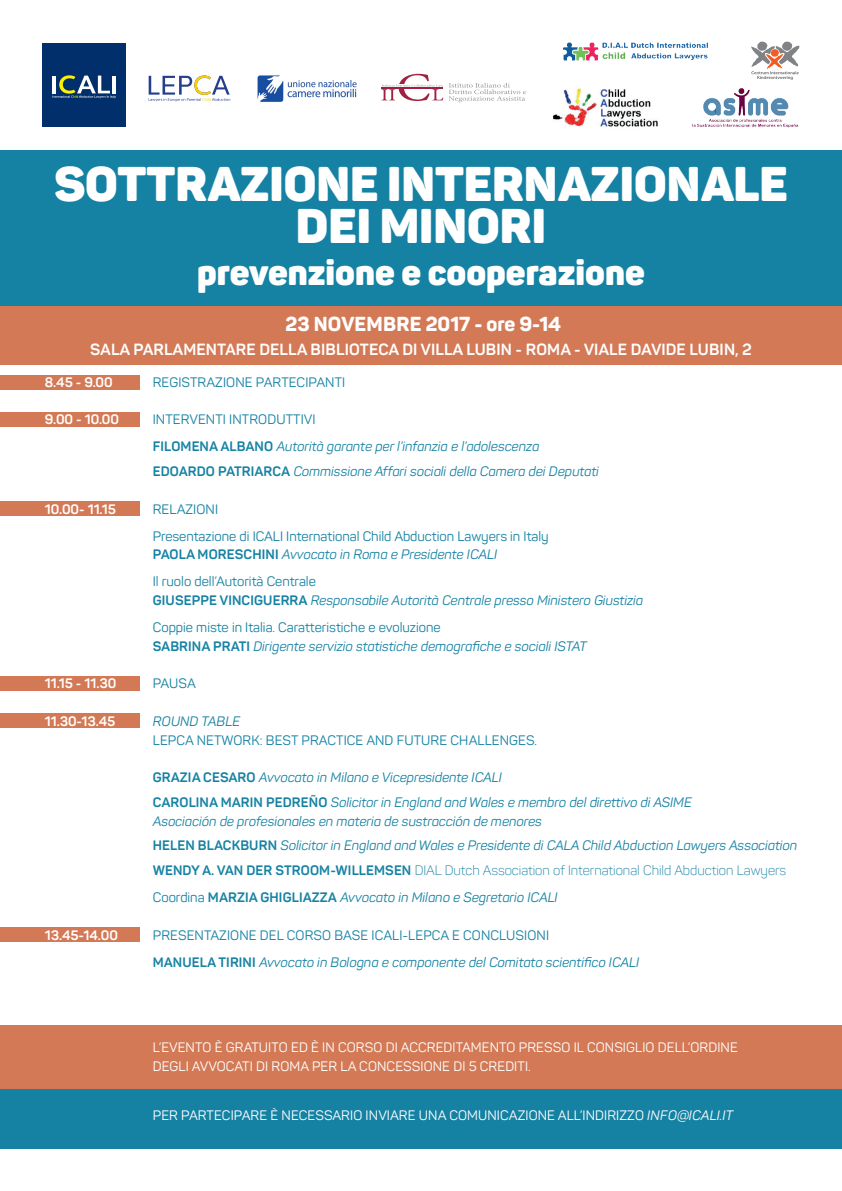
<style>
.page{position:relative;width:842px;height:1191px;background:#fff}
.page>*{position:absolute;margin:0;border:0;box-sizing:border-box;transform-origin:0 0}
.t1{font:900 48px/42px "Panton";color:#fff;text-align:center}
.t2{font:900 36px "Panton";color:#fff}
.t3{font:800 20px "Panton";color:#fff}
.t4{font:700 16px "Panton";letter-spacing:.01em;color:#fff}
.t5{font:italic 13.5px/27.1px "Panton";color:#1582a4}
.t6{font:13.5px/18.7px "Panton";letter-spacing:.01em;color:#fff}
.t7{font:13.5px/27.1px "Panton";letter-spacing:.005em;color:#1582a4}
.t8{font:700 13.5px "Panton";color:#fff}
.s1{font-style:normal}
.s2{font-weight:700;font-style:normal}
.s3{font-weight:300;font-style:normal}
.s4{font-style:italic}
</style>
<div class="page">
<div style="left:0;top:241px;width:842px;height:123px;background:#d37955"></div>
<div style="left:0;top:1025px;width:842px;height:123px;background:#d37955"></div>
<div style="left:0;top:1089px;width:842px;height:59px;background:#1582a4"></div>
<div style="left:0;top:375px;width:139px;height:15px;background:#d37955"></div>
<div style="left:0;top:412px;width:139px;height:14px;background:#d37955"></div>
<div style="left:0;top:501px;width:139px;height:15px;background:#d37955"></div>
<div style="left:0;top:676px;width:139px;height:15px;background:#d37955"></div>
<div style="left:0;top:713px;width:139px;height:15px;background:#d37955"></div>
<div style="left:0;top:927px;width:139px;height:15px;background:#d37955"></div>
<div style="left:0;top:150px;width:842px;height:156px;background:#1582a4"></div>
<svg style="left:149px;top:75px;width:81px;height:27px"></svg>
<svg style="left:751px;top:42px;width:48px;height:38px"></svg>
<svg style="left:449px;top:83px;width:77px;height:19px"></svg>
<svg style="left:382px;top:74px;width:61px;height:27px"></svg>
<hr style="left:382px;top:87px;width:61px;height:2px;background:#a12143">
<img style="left:692px;top:88px;width:107px;height:40px">
<img style="left:563px;top:42px;width:144px;height:19px">
<img style="left:553px;top:88px;width:105px;height:39px">
<div style="left:43px;top:43px;width:83px;height:83px;background:#002f6b"></div>
<svg style="left:53px;top:75px;width:63px;height:23px"></svg>
<img style="left:257px;top:75px;width:100px;height:27px">
<h1 class="t1" style="left:54px;top:162px;width:735px">SOTTRAZIONE INTERNAZIONALE<br>DEI MINORI</h1>
<h2 class="t2" style="left:197px;top:249px;width:449px">prevenzione e cooperazione</h2>
<h3 class="t3" style="left:285px;top:311px;width:278px">23 NOVEMBRE 2017 - ore 9-14</h3>
<p class="t4" style="left:90px;top:339px;width:663px">SALA PARLAMENTARE DELLA BIBLIOTECA DI VILLA LUBIN - ROMA - VIALE DAVIDE LUBIN, 2</p>
<p class="t8" style="left:45px;top:374px;width:70px">8.45 - 9.00</p>
<p class="t7" style="left:153px;top:368px;width:194px">REGISTRAZIONE PARTECIPANTI</p>
<p class="t8" style="left:45px;top:411px;width:76px">9.00 - 10.00</p>
<p class="t5" style="left:153px;top:406px;width:388px"><span class="s1">INTERVENTI INTRODUTTIVI<br></span><span class="s2">FILOMENA ALBANO</span> Autorità garante per l’infanzia e l’adolescenza</p>
<p class="t5" style="left:153px;top:458px;width:448px"><span class="s2">EDOARDO PATRIARCA</span> Commissione Affari sociali della Camera dei Deputati</p>
<p class="t8" style="left:45px;top:500px;width:73px">10.00- 11.15</p>
<p class="t7" style="left:153px;top:495px;width:397px">RELAZIONI<br>Presentazione di ICALI International Child Abduction Lawyers in Italy</p>
<p class="t5" style="left:153px;top:541px;width:346px"><span class="s2">PAOLA MORESCHINI</span> Avvocato in Roma e Presidente ICALI<br><span class="s1">Il ruolo dell’Autorità Centrale</span></p>
<p class="t5" style="left:153px;top:587px;width:492px"><span class="s2">GIUSEPPE VINCIGUERRA</span> Responsabile Autorità Centrale presso Ministero Giustizia<br><span class="s1">Coppie miste in Italia. Caratteristiche e evoluzione</span></p>
<p class="t5" style="left:153px;top:632px;width:435px"><span class="s2">SABRINA PRATI</span> Dirigente servizio statistiche demografiche e sociali ISTAT</p>
<p class="t8" style="left:45px;top:675px;width:73px">11.15 - 11.30</p>
<p class="t7" style="left:153px;top:670px;width:44px">PAUSA</p>
<p class="t8" style="left:45px;top:713px;width:72px">11.30-13.45</p>
<p class="t5" style="left:153px;top:707px;width:89px">ROUND TABLE</p>
<p class="t7" style="left:153px;top:726px;width:386px">LEPCA NETWORK: BEST PRACTICE AND FUTURE CHALLENGES.</p>
<p class="t5" style="left:153px;top:765px;width:540px;line-height:24.7px"><span class="s2">GRAZIA CESARO</span> Avvocato in Milano e Vicepresidente ICALI<br><span class="s2">CAROLINA MARIN PEDREÑO</span> Solicitor in England and Wales e membro del direttivo di ASIME</p>
<p class="t5" style="left:153px;top:808px;width:646px;line-height:24.7px">Asociación de profesionales en materia de sustracción de menores<br><span class="s2">HELEN BLACKBURN</span> Solicitor in England and Wales e Presidente di CALA Child Abduction Lawyers Association<br><span class="s2">WENDY A. VAN DER STROOM-WILLEMSEN</span> <span class="s3">DIAL Dutch Association of International Child Abduction Lawyers</span></p>
<p class="t5" style="left:153px;top:883px;width:406px"><span class="s1">Coordina</span> <span class="s2">MARZIA GHIGLIAZZA</span> Avvocato in Milano e Segretario ICALI</p>
<p class="t8" style="left:45px;top:926px;width:75px">13.45-14.00</p>
<p class="t5" style="left:153px;top:921px;width:488px"><span class="s1">PRESENTAZIONE DEL CORSO BASE ICALI-LEPCA E CONCLUSIONI<br></span><span class="s2">MANUELA TIRINI</span> Avvocato in Bologna e componente del Comitato scientifico ICALI</p>
<p class="t6" style="left:153px;top:1037px;width:586px">L’EVENTO È GRATUITO ED È IN CORSO DI ACCREDITAMENTO PRESSO IL CONSIGLIO DELL’ORDINE<br>DEGLI AVVOCATI DI ROMA PER LA CONCESSIONE DI 5 CREDITI.</p>
<p class="t6" style="left:153px;top:1106px;width:582px">PER PARTECIPARE È NECESSARIO INVIARE UNA COMUNICAZIONE ALL’INDIRIZZO <span class="s4">INFO@ICALI.IT</span></p>
</div>
